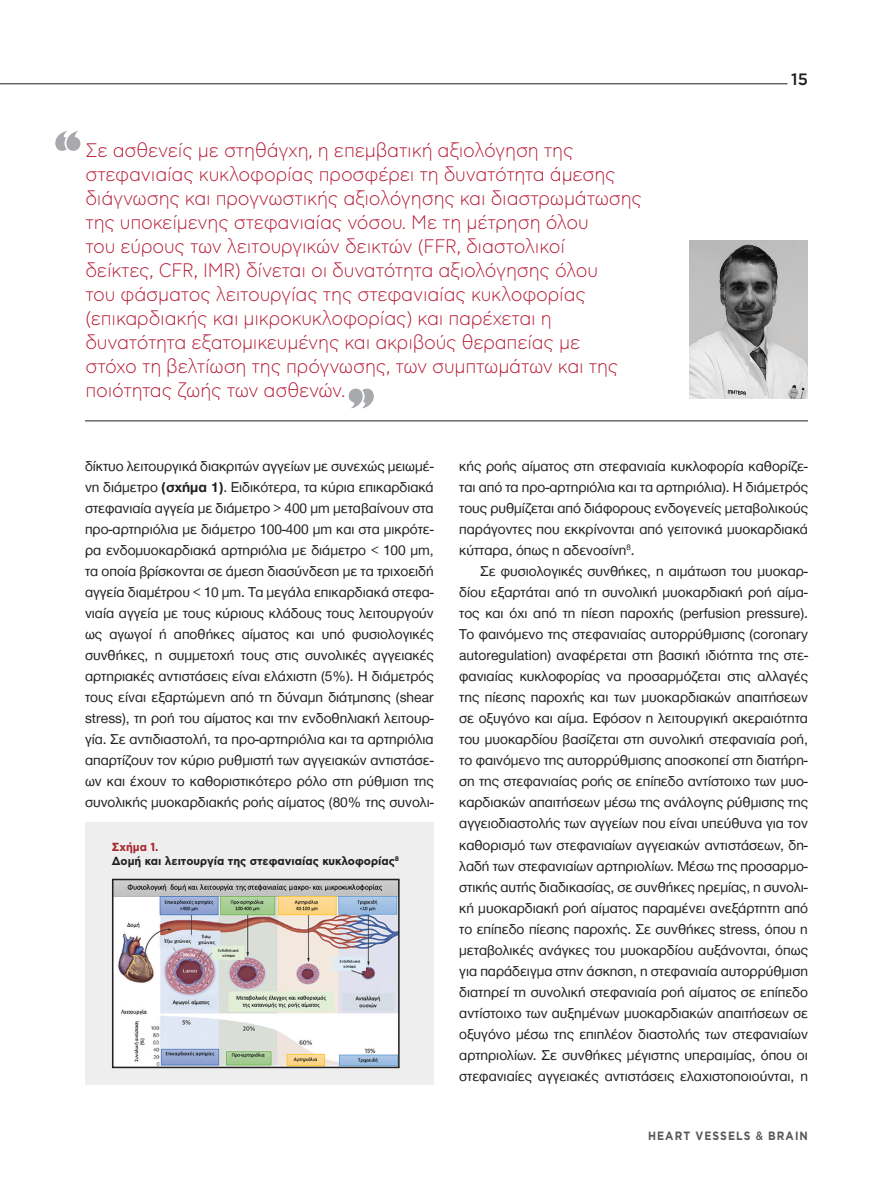
<style>
.page{position:relative;width:893px;height:1191px;background:#fff}
.page>*{position:absolute;margin:0;border:0;box-sizing:border-box;transform-origin:0 0}
.t1{font:300 19.5px/24px "CF Asty Std";letter-spacing:-.01em;color:#b41530;scale:.95 1}
.t2{font:500 16.5px "Gotham Greek";color:#231f20}
.t3{font:14.7px/21px "Helvetica Neue Greek";color:#231f20;text-align:justify}
.t4{font:700 12px "Gotham Greek";letter-spacing:.1em;color:#57585a;scale:.88 1}
.t5{font:700 11.7px "CF Asty Std";color:#231f20}
.t6{font:700 11.7px "CF Asty Std";color:#a9272c}
.s1{font-weight:700}
.s2{font-weight:500}
</style>
<div class="page">
<hr style="left:85px;top:420px;width:723px;height:1px;background:#231f20">
<svg style="left:55px;top:131px;width:25px;height:20px"></svg>
<svg style="left:349px;top:388px;width:25px;height:20px"></svg>
<hr style="left:0;top:83px;width:787px;height:1px;background:#231f20">
<img style="left:690px;top:240px;width:118px;height:158px">
<div style="left:85px;top:821px;width:349px;height:263px;background:#eeeeef"></div>
<img style="left:115px;top:881px;width:282px;height:184px">
<div style="left:112px;top:878px;width:288px;height:190px;border:2px solid #231f20"></div>
<p class="t1" style="left:85px;top:138px;width:588px">Σε ασθενείς με στηθάγχη, η επεμβατική αξιολόγηση της στεφανιαίας κυκλοφορίας προσφέρει τη δυνατότητα άμεσης διάγνωσης και προγνωστικής αξιολόγησης και διαστρωμάτωσης της υποκείμενης στεφανιαίας νόσου. Με τη μέτρηση όλου<br>του εύρους των λειτουργικών δεικτών (FFR, διαστολικοί<br>δείκτες, CFR, IMR) δίνεται οι δυνατότητα αξιολόγησης όλου<br>του φάσματος λειτουργίας της στεφανιαίας κυκλοφορίας (επικαρδιακής και μικροκυκλοφορίας) και παρέχεται η δυνατότητα εξατομικευμένης και ακριβούς θεραπείας με<br>στόχο τη βελτίωση της πρόγνωσης, των συμπτωμάτων και της ποιότητας ζωής των ασθενών.</p>
<p class="t2" style="left:791px;top:69px;width:18px">15</p>
<p class="t3" style="left:85px;top:456px;width:350px">δίκτυο λειτουργικά διακριτών αγγείων με συνεχώς μειωμέ&shy;νη διάμετρο <span class="s1">(σχήμα 1)</span>. Ειδικότερα, τα κύρια επικαρδιακά στεφανιαία αγγεία με διάμετρο &gt; 400 μm μεταβαίνουν στα προ-αρτηριόλια με διάμετρο 100-400 μm και στα μικρότε&shy;ρα ενδομυοκαρδιακά αρτηριόλια με διάμετρο &lt; 100 μm, τα οποία βρίσκονται σε άμεση διασύνδεση με τα τριχοειδή αγγεία διαμέτρου &lt; 10 μm. Τα μεγάλα επικαρδιακά στεφα&shy;νιαία αγγεία με τους κύριους κλάδους τους λειτουργούν ως αγωγοί ή αποθήκες αίματος και υπό φυσιολογικές συνθήκες, η συμμετοχή τους στις συνολικές αγγειακές αρτηριακές αντιστάσεις είναι ελάχιστη (5%). Η διάμετρός τους είναι εξαρτώμενη από τη δύναμη διάτμησης (shear stress), τη ροή του αίματος και την ενδοθηλιακή λειτουρ&shy;γία. Σε αντιδιαστολή, τα προ-αρτηριόλια και τα αρτηριόλια απαρτίζουν τον κύριο ρυθμιστή των αγγειακών αντιστάσε&shy;ων και έχουν το καθοριστικότερο ρόλο στη ρύθμιση της συνολικής μυοκαρδιακής ροής αίματος (80% της συνολι-</p>
<p class="t3" style="left:459px;top:456px;width:350px">κής ροής αίματος στη στεφανιαία κυκλοφορία καθορίζε&shy;ται από τα προ-αρτηριόλια και τα αρτηριόλια). Η διάμετρός τους ρυθμίζεται από διάφορους ενδογενείς μεταβολικούς παράγοντες που εκκρίνονται από γειτονικά μυοκαρδιακά κύτταρα, όπως η αδενοσίνη<sup>8</sup>.</p>
<p class="t3" style="left:459px;top:561px;width:350px;text-indent:21px">Σε φυσιολογικές συνθήκες, η αιμάτωση του μυοκαρ&shy;δίου εξαρτάται από τη συνολική μυοκαρδιακή ροή αίμα&shy;τος και όχι από τη πίεση παροχής (perfusion pressure).<br>Το φαινόμενο της στεφανιαίας αυτορρύθμισης (coronary autoregulation) αναφέρεται στη βασική ιδιότητα της στε&shy;φανιαίας κυκλοφορίας να προσαρμόζεται στις αλλαγές της πίεσης παροχής και των μυοκαρδιακών απαιτήσεων σε οξυγόνο και αίμα. Εφόσον η λειτουργική ακεραιότητα του μυοκαρδίου βασίζεται στη συνολική στεφανιαία ροή, το φαινόμενο της αυτορρύθμισης αποσκοπεί στη διατήρη&shy;ση της στεφανιαίας ροής σε επίπεδο αντίστοιχο των μυο&shy;καρδιακών απαιτήσεων μέσω της ανάλογης ρύθμισης της αγγειοδιαστολής των αγγείων που είναι υπεύθυνα για τον καθορισμό των στεφανιαίων αγγειακών αντιστάσεων, δη&shy;λαδή των στεφανιαίων αρτηριολίων. Μέσω της προσαρμο&shy;στικής αυτής διαδικασίας, σε συνθήκες ηρεμίας, η συνολι&shy;κή μυοκαρδιακή ροή αίματος παραμένει ανεξάρτητη από το επίπεδο πίεσης παροχής. Σε συνθήκες stress, όπου η μεταβολικές ανάγκες του μυοκαρδίου αυξάνονται, όπως για παράδειγμα στην άσκηση, η στεφανιαία αυτορρύθμιση διατηρεί τη συνολική στεφανιαία ροή αίματος σε επίπεδο αντίστοιχο των αυξημένων μυοκαρδιακών απαιτήσεων σε οξυγόνο μέσω της επιπλέον διαστολής των στεφανιαίων αρτηριολίων. Σε συνθήκες μέγιστης υπεραιμίας, όπου οι στεφανιαίες αγγειακές αντιστάσεις ελαχιστοποιούνται, η</p>
<p class="t6" style="left:112px;top:839px;width:48px">Σχήμα 1.</p>
<p class="t5" style="left:112px;top:853px;width:289px">Δομή και λειτουργία της στεφανιαίας κυκλοφορίας<sup>8</sup></p>
<p class="t4" style="left:648px;top:1129px;width:183px">ΗΕΑRT VESSELS <span class="s2">&amp;</span> BRAIN</p>
</div>
